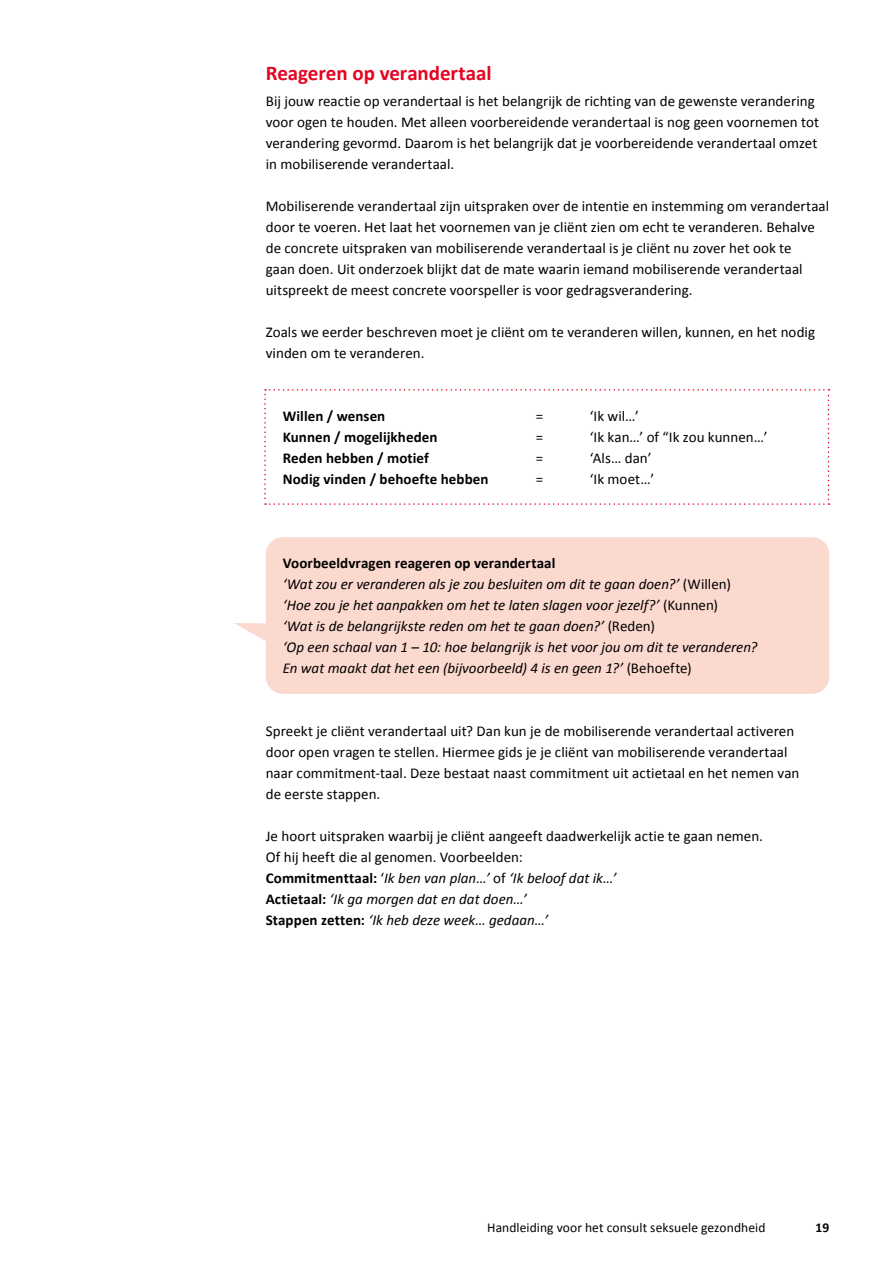
<style>
.page{position:relative;width:893px;height:1263px;background:#fff}
.page>*{position:absolute;margin:0;border:0;box-sizing:border-box;transform-origin:0 0}
.t1{font:700 21px "Calibri";letter-spacing:-.005em;color:#e40521}
.t2{font:15px/21px "Calibri";letter-spacing:.005em;color:#000}
.t3{font:italic 15px/21px "Calibri";color:#000}
.t4{font:700 15px "Calibri";letter-spacing:.005em;color:#000}
.t5{font:13.5px "Calibri";letter-spacing:.005em;color:#000}
.t6{font:700 13.5px "Calibri";color:#000}
.s1{font-weight:700;font-style:normal}
.s2{font-style:normal}
.s3{font-weight:700}
.s4{font-style:italic}
</style>
<div class="page">
<div style="left:234px;top:537px;width:595px;height:157px;background:#fbd9ce"></div>
<svg style="left:264px;top:389px;width:565px;height:116px"></svg>
<h1 class="t1" style="left:266px;top:58px;width:227px">Reageren op verandertaal</h1>
<p class="t2" style="left:266px;top:90px;width:555px">Bij jouw reactie op verandertaal is het belangrijk de richting van de gewenste verandering voor ogen te houden. Met alleen voorbereidende verandertaal is nog geen voornemen tot verandering gevormd. Daarom is het belangrijk dat je voorbereidende verandertaal omzet in mobiliserende verandertaal.</p>
<p class="t2" style="left:266px;top:195px;width:565px">Mobiliserende verandertaal zijn uitspraken over de intentie en instemming om verandertaal door te voeren. Het laat het voornemen van je cliënt zien om echt te veranderen. Behalve de concrete uitspraken van mobiliserende verandertaal is je cliënt nu zover het ook te<br>gaan doen. Uit onderzoek blijkt dat de mate waarin iemand mobiliserende verandertaal uitspreekt de meest concrete voorspeller is voor gedragsverandering.</p>
<p class="t2" style="left:266px;top:321px;width:551px">Zoals we eerder beschreven moet je cliënt om te veranderen willen, kunnen, en het nodig vinden om te veranderen.</p>
<p class="t4" style="left:283px;top:405px;width:104px">Willen / wensen</p>
<p class="t2" style="left:536px;top:405px;width:9px">=</p>
<p class="t2" style="left:590px;top:405px;width:51px">‘Ik wil…’</p>
<p class="t4" style="left:283px;top:426px;width:156px">Kunnen / mogelijkheden</p>
<p class="t2" style="left:536px;top:426px;width:9px">=</p>
<p class="t2" style="left:590px;top:426px;width:179px">‘Ik kan…’ of “Ik zou kunnen…’</p>
<p class="t4" style="left:283px;top:447px;width:148px">Reden hebben / motief</p>
<p class="t2" style="left:536px;top:447px;width:9px">=</p>
<p class="t2" style="left:590px;top:447px;width:63px">‘Als… dan’</p>
<p class="t4" style="left:283px;top:468px;width:207px">Nodig vinden / behoefte hebben</p>
<p class="t2" style="left:536px;top:468px;width:9px">=</p>
<p class="t2" style="left:590px;top:468px;width:66px">‘Ik moet…’</p>
<p class="t3" style="left:283px;top:552px;width:476px"><span class="s1">Voorbeeldvragen reageren op verandertaal<br></span>‘Wat zou er veranderen als je zou besluiten om dit te gaan doen?’ <span class="s2">(Willen) </span>‘Hoe zou je het aanpakken om het te laten slagen voor jezelf?’ <span class="s2">(Kunnen)<br></span>‘Wat is de belangrijkste reden om het te gaan doen?’ <span class="s2">(Reden)<br></span>‘Op een schaal van 1 – 10: hoe belangrijk is het voor jou om dit te veranderen?<br>En wat maakt dat het een (bijvoorbeeld) 4 is en geen 1?’ <span class="s2">(Behoefte)</span></p>
<p class="t2" style="left:266px;top:720px;width:535px">Spreekt je cliënt verandertaal uit? Dan kun je de mobiliserende verandertaal activeren door open vragen te stellen. Hiermee gids je je cliënt van mobiliserende verandertaal naar commitment-taal. Deze bestaat naast commitment uit actietaal en het nemen van de eerste stappen.</p>
<p class="t2" style="left:266px;top:825px;width:499px">Je hoort uitspraken waarbij je cliënt aangeeft daadwerkelijk actie te gaan nemen.<br>Of hij heeft die al genomen. Voorbeelden:<br><span class="s3">Commitmenttaal:</span> ‘<span class="s4">Ik ben van plan…’</span> of <span class="s4">‘Ik beloof dat ik…’<br></span><span class="s3">Actietaal:</span> <span class="s4">‘Ik ga morgen dat en dat doen…’<br></span><span class="s3">Stappen zetten:</span> <span class="s4">‘Ik heb deze week… gedaan…’</span></p>
<p class="t5" style="left:487px;top:1218px;width:280px">Handleiding voor het consult seksuele gezondheid</p>
<p class="t6" style="left:815px;top:1218px;width:15px">19</p>
</div>
